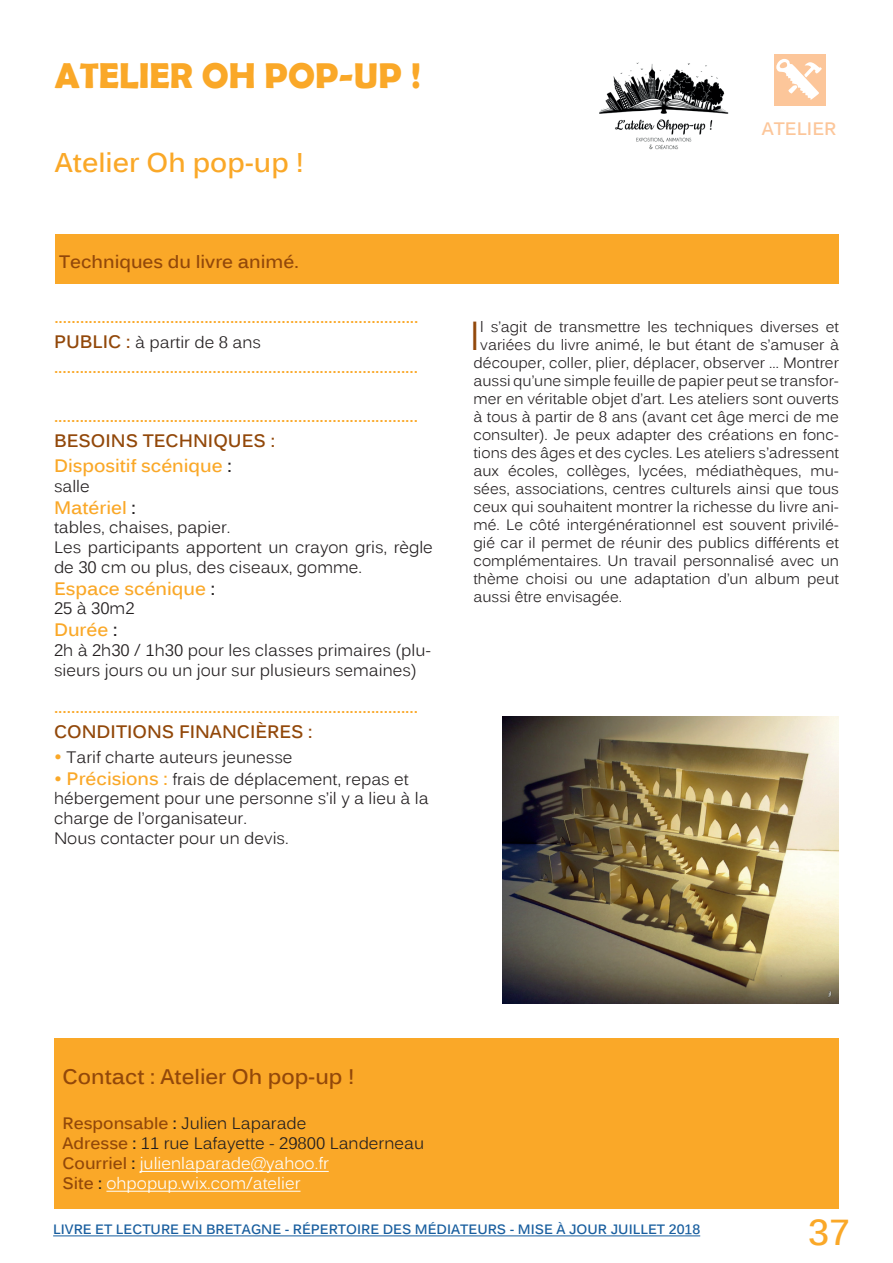
<style>
.page{position:relative;width:893px;height:1263px;background:#fff}
.page>*{position:absolute;margin:0;border:0;box-sizing:border-box;transform-origin:0 0}
.t1{font:40.35px "Kalinga";color:#92480a}
.t2{font:700 36px "Berlin Sans FB Demi";color:#faa828}
.t3{font:700 36px "Kalinga";color:#faa828}
.t4{font:700 27px "Kalinga";color:#faa828}
.t5{font:700 21px "Kalinga";color:#92480a}
.t6{font:700 18px "Kalinga";color:#faa828}
.t7{font:700 18px "Kalinga";color:#92480a}
.t8{font:700 18px "Kalinga";color:#fcc69a}
.t9{font:16.5px/19.8px "Kalinga";color:#231f20}
.t10{font:16.5px/19.8px "Kalinga";color:#fff}
.t11{font:15px "Kalinga";color:#231f20}
.t12{font:700 13.5px "Kalinga";color:#175d9e}
.s1{font-weight:700;font-size:18px;color:#92480a}
.s2{color:#231f20}
.s3{font-weight:700;font-size:18px;color:#faa828}
.s4{font-weight:700;color:#92480a}
.s5{font-weight:700;color:#231f20}
</style>
<div class="page">
<hr style="left:53px;top:1235px;width:647px;height:1px;background:#175d9e">
<div style="left:55px;top:235px;width:783px;height:49px;background:#faa828"></div>
<div style="left:54px;top:1038px;width:785px;height:171px;background:#faa828"></div>
<hr style="left:140px;top:1171px;width:189px;height:1px;background:#fff">
<hr style="left:106px;top:1191px;width:194px;height:1px;background:#fff">
<div style="left:774px;top:54px;width:51px;height:51px;background:#fcc69a"></div>
<svg style="left:776px;top:59px;width:46px;height:41px"></svg>
<img style="left:502px;top:716px;width:336px;height:288px">
<img style="left:599px;top:62px;width:130px;height:88px">
<h2 class="t2" style="left:55px;top:55px;width:368px">ATELIER OH POP-UP !</h2>
<h3 class="t4" style="left:55px;top:145px;width:251px">Atelier Oh pop-up !</h3>
<p class="t7" style="left:59px;top:250px;width:241px">Techniques du livre animé.</p>
<p class="t6" style="left:54px;top:305px;width:366px">.....................................................................................</p>
<p class="t9" style="left:54px;top:334px;width:208px"><span class="s1">PUBLIC :</span> à partir de 8 ans</p>
<p class="t6" style="left:54px;top:354px;width:366px">.....................................................................................</p>
<p class="t6" style="left:54px;top:404px;width:366px">.....................................................................................</p>
<p class="t7" style="left:54px;top:429px;width:222px">BESOINS TECHNIQUES :</p>
<p class="t6" style="left:54px;top:454px;width:179px">Dispositif scénique <span class="s2">:</span></p>
<p class="t9" style="left:54px;top:478px;width:37px">salle</p>
<p class="t6" style="left:54px;top:495px;width:83px">Matériel <span class="s2">:</span></p>
<p class="t9" style="left:54px;top:519px;width:380px">tables, chaises, papier.<br>Les participants apportent un crayon gris, règle de 30 cm ou plus, des ciseaux, gomme.</p>
<p class="t6" style="left:54px;top:576px;width:163px">Espace scénique <span class="s2">:</span></p>
<p class="t9" style="left:54px;top:600px;width:82px">25 à 30m2</p>
<p class="t6" style="left:54px;top:618px;width:65px">Durée <span class="s2">:</span></p>
<p class="t9" style="left:54px;top:642px;width:379px">2h à 2h30 / 1h30 pour les classes primaires (plu&shy;sieurs jours ou un jour sur plusieurs semaines)</p>
<p class="t6" style="left:54px;top:695px;width:366px">.....................................................................................</p>
<p class="t7" style="left:54px;top:720px;width:260px">CONDITIONS FINANCIÈRES :</p>
<p class="t9" style="left:54px;top:749px;width:240px"><span class="s3">•</span> Tarif charte auteurs jeunesse</p>
<p class="t9" style="left:54px;top:770px;width:376px"><span class="s3">• Précisions :</span> frais de déplacement, repas et hébergement pour une personne s’il y a lieu à la charge de l’organisateur.<br>Nous contacter pour un devis.</p>
<p class="t8" style="left:762px;top:117px;width:76px">ATELIER</p>
<h1 class="t1" style="left:470px;top:310px;width:12px">I</h1>
<p class="t11" style="left:480px;top:317px;width:360px">l s’agit de transmettre les techniques diverses et</p>
<p class="t11" style="left:480px;top:335px;width:360px">variées du livre animé, le but étant de s’amuser à</p>
<p class="t11" style="left:473px;top:353px;width:367px">découper, coller, plier, déplacer, observer … Montrer</p>
<p class="t11" style="left:473px;top:371px;width:367px">aussi qu’une simple feuille de papier peut se transfor-</p>
<p class="t11" style="left:473px;top:389px;width:367px">mer en véritable objet d’art. Les ateliers sont ouverts</p>
<p class="t11" style="left:473px;top:407px;width:367px">à tous à partir de 8 ans (avant cet âge merci de me</p>
<p class="t11" style="left:473px;top:425px;width:367px">consulter). Je peux adapter des créations en fonc-</p>
<p class="t11" style="left:473px;top:443px;width:367px">tions des âges et des cycles. Les ateliers s’adressent</p>
<p class="t11" style="left:473px;top:461px;width:367px">aux écoles, collèges, lycées, médiathèques, mu-</p>
<p class="t11" style="left:473px;top:479px;width:367px">sées, associations, centres culturels ainsi que tous</p>
<p class="t11" style="left:473px;top:497px;width:367px">ceux qui souhaitent montrer la richesse du livre ani-</p>
<p class="t11" style="left:473px;top:515px;width:367px">mé. Le côté intergénérationnel est souvent privilé-</p>
<p class="t11" style="left:473px;top:533px;width:367px">gié car il permet de réunir des publics différents et</p>
<p class="t11" style="left:473px;top:551px;width:367px">complémentaires. Un travail personnalisé avec un</p>
<p class="t11" style="left:473px;top:569px;width:367px">thème choisi ou une adaptation d’un album peut</p>
<p class="t11" style="left:473px;top:587px;width:150px">aussi être envisagée.</p>
<h3 class="t5" style="left:63px;top:1063px;width:293px">Contact : Atelier Oh pop-up !</h3>
<p class="t10" style="left:63px;top:1115px;width:363px"><span class="s4">Responsable</span> <span class="s5">:</span> <span class="s2">Julien Laparade<br></span><span class="s4">Adresse</span> <span class="s5">:</span> <span class="s2">11 rue Lafayette - 29800 Landerneau </span><span class="s4">Courriel</span> <span class="s5">:</span> julienlaparade@yahoo.fr<br><span class="s4">Site</span> <span class="s5">:</span> ohpopup.wix.com/atelier</p>
<p class="t12" style="left:53px;top:1220px;width:649px">LIVRE ET LECTURE EN BRETAGNE - RÉPERTOIRE DES MÉDIATEURS - MISE À JOUR JUILLET 2018</p>
<h2 class="t3" style="left:808px;top:1208px;width:43px">37</h2>
</div>
